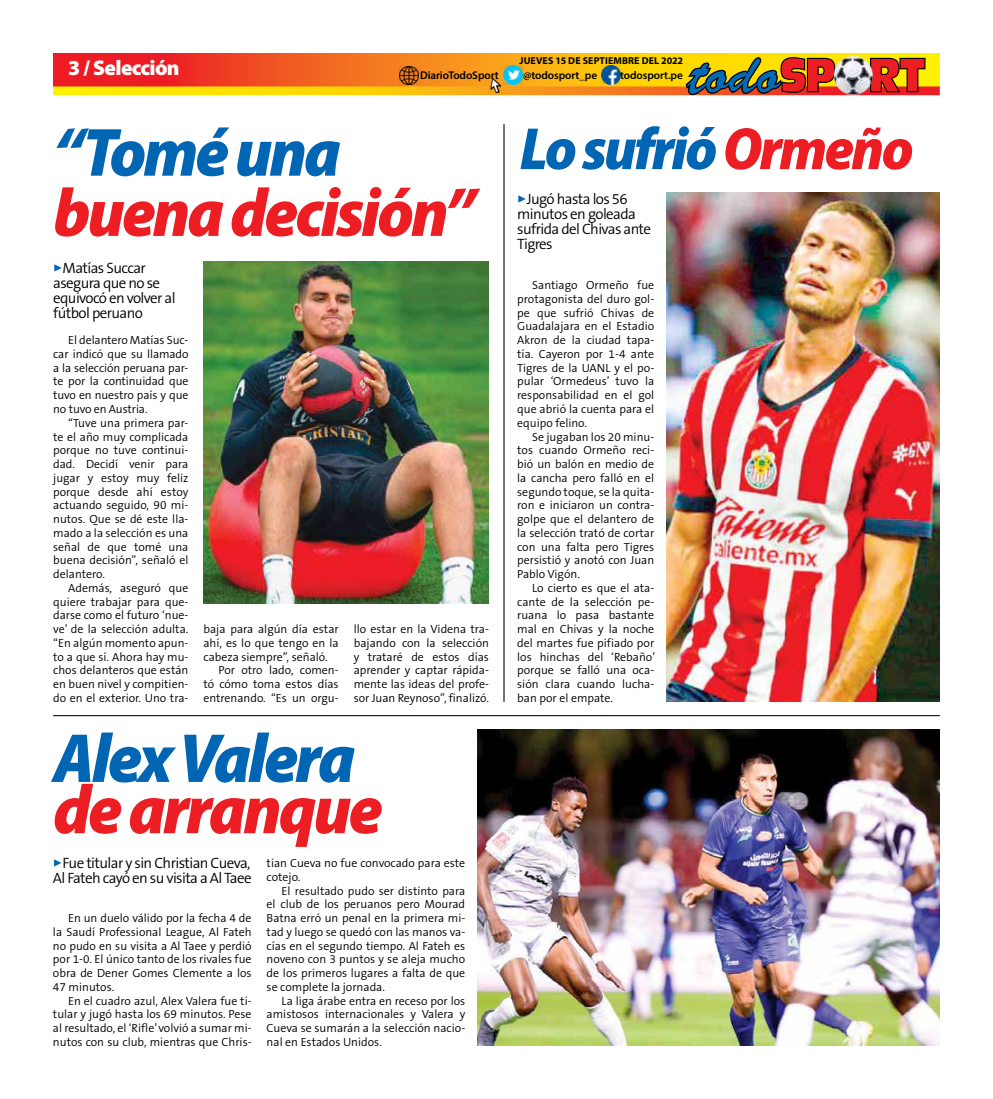
<style>
.page{position:relative;width:993px;height:1099px;background:#fff}
.page>*{position:absolute;margin:0;border:0;box-sizing:border-box;transform-origin:0 0}
.t1{font:italic 900 semi-condensed 70px "Myriad Pro";letter-spacing:-.04em;color:#0066b3}
.t2{font:italic 900 semi-condensed 70px "Myriad Pro";letter-spacing:-.04em;color:#ed1d24}
.t3{font:italic 900 semi-condensed 68.75px "Myriad Pro";letter-spacing:-.04em;color:#ed1d24}
.t4{font:italic 900 semi-condensed 68.75px "Myriad Pro";letter-spacing:-.04em;color:#0066b3}
.t5{font:italic 900 semi-condensed 60px "Myriad Pro";letter-spacing:-.04em;color:#0066b3}
.t6{font:900 21.25px "Myriad Pro";letter-spacing:-.03em;color:#fff}
.t7{font:300 15px/15px "The Sans B4";letter-spacing:-.04em;color:#000}
.t8{font:300 11.88px/13.8px "The Sans B4";color:#000;text-align:justify}
.t9{font:600 11.25px "Myriad Pro";letter-spacing:-.01em;color:#000}
.t10{font:700 10px "Myriad Pro";letter-spacing:.01em;color:#000}
.s1{color:#0066b3}
.s2{color:#ed1d24}
</style>
<div class="page">
<svg style="left:53px;top:53px;width:886px;height:33px;background:#f3781a"></svg>
<svg style="left:53px;top:86px;width:886px;height:9px;background:#f9b10e"></svg>
<svg style="left:871px;top:58px;width:54px;height:34px;background:#cd4019"></svg>
<svg style="left:685px;top:57px;width:150px;height:38px;background:#9c692e"></svg>
<img style="left:832px;top:55px;width:39px;height:39px">
<img style="left:488px;top:78px;width:14px;height:14px">
<img style="left:601px;top:66px;width:18px;height:18px">
<img style="left:503px;top:66px;width:19px;height:19px">
<img style="left:399px;top:66px;width:19px;height:19px">
<img style="left:203px;top:262px;width:286px;height:341px">
<img style="left:477px;top:729px;width:462px;height:316px">
<img style="left:666px;top:193px;width:273px;height:509px">
<hr style="left:53px;top:715px;width:886px;height:1px;background:#212529">
<hr style="left:503px;top:124px;width:1px;height:578px;background:#212529">
<h3 class="t6" style="left:68px;top:54px;width:113px">3 / Selección</h3>
<p class="t10" style="left:519px;top:54px;width:165px">JUEVES 15 DE SEPTIEMBRE DEL 2022</p>
<p class="t9" style="left:420px;top:68px;width:80px">DiarioTodoSport</p>
<p class="t9" style="left:523px;top:68px;width:76px">@todosport_pe</p>
<p class="t9" style="left:620px;top:68px;width:64px">todosport.pe</p>
<h2 class="t4" style="left:53px;top:107px;width:289px">“Tomé una</h2>
<h2 class="t3" style="left:53px;top:168px;width:423px">buena decisión”</h2>
<p class="t7" style="left:53px;top:260px;width:124px"><span class="s1">✓</span>Matías Succar asegura que no se equivocó en volver al fútbol peruano</p>
<p class="t8" style="left:53px;top:334px;width:137px;text-indent:15px">El delantero Matías Suc&shy;car indicó que su llamado a la selección peruana par&shy;te por la continuidad que tuvo en nuestro país y que no tuvo en Austria.</p>
<p class="t8" style="left:53px;top:416px;width:137px;text-indent:15px">“Tuve una primera par&shy;te el año muy complicada porque no tuve continui&shy;dad. Decidí venir para jugar y estoy muy feliz porque desde ahí estoy actuando seguido, 90 mi&shy;nutos. Que se dé este lla&shy;mado a la selección es una señal de que tomé una buena decisión”, señaló el delantero.</p>
<p class="t8" style="left:53px;top:581px;width:137px;text-indent:15px">Además, aseguró que quiere trabajar para que&shy;darse como el futuro ‘nue&shy;ve’ de la selección adulta. “En algún momento apun&shy;to a que sí. Ahora hay mu&shy;chos delanteros que están en buen nivel y compitien&shy;do en el exterior. Uno tra-</p>
<p class="t8" style="left:203px;top:622px;width:137px">baja para algún día estar</p>
<p class="t8" style="left:203px;top:636px;width:137px">ahí, es lo que tengo en la</p>
<p class="t8" style="left:203px;top:650px;width:126px">cabeza siempre”, señaló.</p>
<p class="t8" style="left:218px;top:664px;width:122px">Por otro lado, comen-</p>
<p class="t8" style="left:203px;top:677px;width:137px">tó cómo toma estos días</p>
<p class="t8" style="left:203px;top:691px;width:137px">entrenando. “Es un orgu-</p>
<p class="t8" style="left:353px;top:622px;width:137px">llo estar en la Videna tra&shy;bajando con la selección y trataré de estos días aprender y captar rápida&shy;mente las ideas del profe&shy;sor Juan Reynoso”, finalizó.</p>
<h1 class="t1" style="left:53px;top:712px;width:303px">Alex Valera</h1>
<h1 class="t2" style="left:53px;top:763px;width:331px">de arranque</h1>
<p class="t7" style="left:53px;top:856px;width:200px"><span class="s1">✓</span>Fue titular y sin Christian Cueva,<br>Al Fateh cayó en su visita a Al Taee</p>
<p class="t8" style="left:53px;top:911px;width:200px;text-indent:15px">En un duelo válido por la fecha 4 de la Saudí Professional League, Al Fateh no pudo en su visita a Al Taee y perdió por 1-0. El único tanto de los rivales fue obra de Dener Gomes Clemente a los 47 minutos.</p>
<p class="t8" style="left:53px;top:994px;width:200px;text-indent:15px">En el cuadro azul, Alex Valera fue ti&shy;tular y jugó hasta los 69 minutos. Pese al resultado, el ‘Rifle’ volvió a sumar mi&shy;nutos con su club, mientras que Chris-</p>
<p class="t8" style="left:266px;top:856px;width:200px">tian Cueva no fue convocado para este cotejo.</p>
<p class="t8" style="left:266px;top:884px;width:200px;text-indent:15px">El resultado pudo ser distinto para el club de los peruanos pero Mourad Batna erró un penal en la primera mi&shy;tad y luego se quedó con las manos va&shy;cías en el segundo tiempo. Al Fateh es noveno con 3 puntos y se aleja mucho de los primeros lugares a falta de que se complete la jornada.</p>
<p class="t8" style="left:266px;top:994px;width:200px;text-indent:15px">La liga árabe entra en receso por los amistosos internacionales y Valera y Cueva se sumarán a la selección nacio&shy;nal en Estados Unidos.</p>
<h3 class="t5" style="left:519px;top:109px;width:395px">Lo sufrió <span class="s2">Ormeño</span></h3>
<p class="t7" style="left:517px;top:192px;width:135px"><span class="s1">✓</span>Jugó hasta los 56 minutos en goleada sufrida del Chivas ante<br>Tigres</p>
<p class="t8" style="left:517px;top:279px;width:138px;text-indent:15px">Santiago Ormeño fue protagonista del duro gol&shy;pe que sufrió Chivas de Guadalajara en el Estadio Akron de la ciudad tapa&shy;tía. Cayeron por 1-4 ante Tigres de la UANL y el po&shy;pular ‘Ormedeus’ tuvo la responsabilidad en el gol que abrió la cuenta para el equipo felino.</p>
<p class="t8" style="left:517px;top:430px;width:138px;text-indent:15px">Se jugaban los 20 minu&shy;tos cuando Ormeño reci&shy;bió un balón en medio de la cancha pero falló en el segundo toque, se la quita&shy;ron e iniciaron un contra&shy;golpe que el delantero de la selección trató de cortar con una falta pero Tigres persistió y anotó con Juan Pablo Vigón.</p>
<p class="t8" style="left:517px;top:581px;width:139px;text-indent:15px">Lo cierto es que el ata&shy;cante de la selección pe&shy;ruana lo pasa bastante mal en Chivas y la noche del martes fue pifiado por los hinchas del ‘Rebaño’ porque se falló una oca&shy;sión clara cuando lucha&shy;ban por el empate.</p>
</div>
